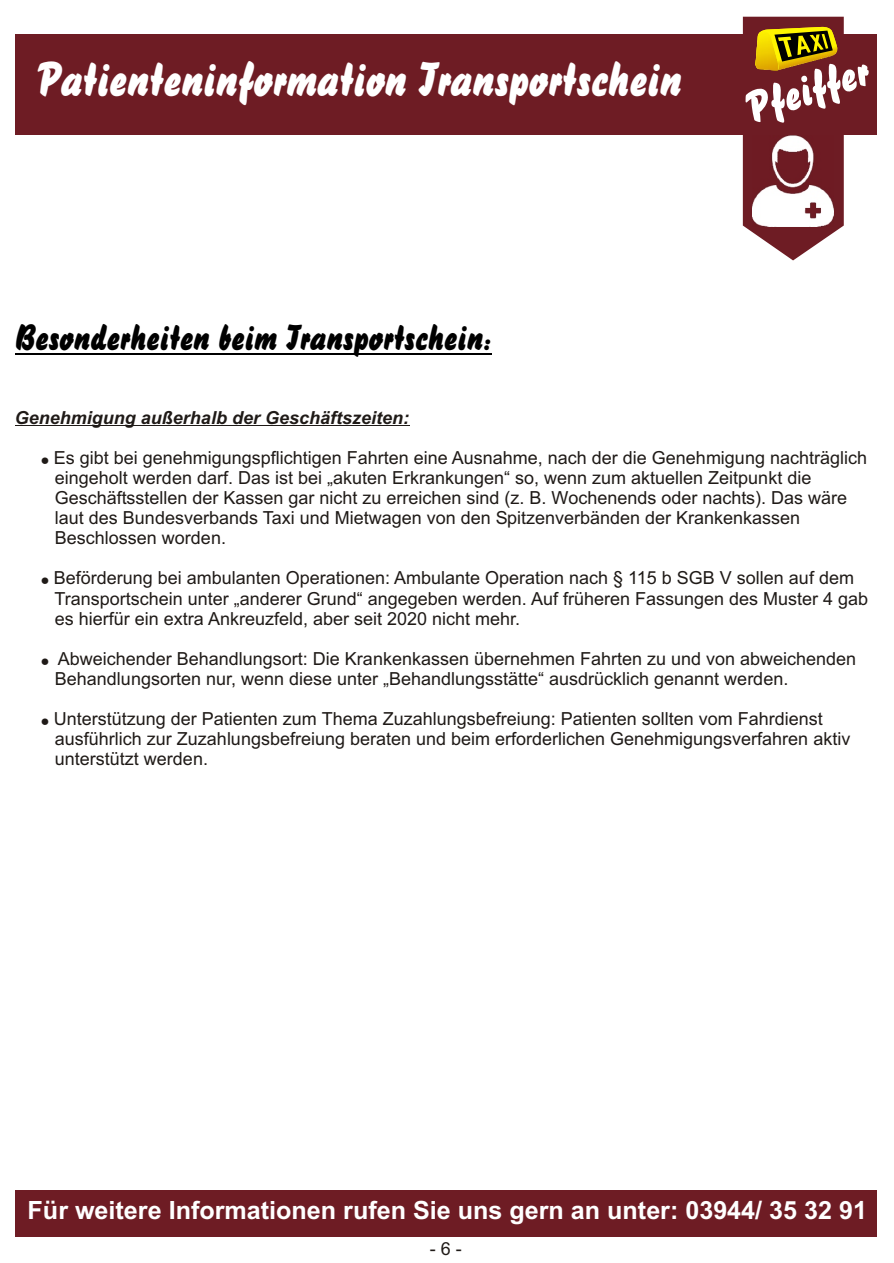
<style>
.page{position:relative;width:894px;height:1263px;background:#fff}
.page>*{position:absolute;margin:0;border:0;box-sizing:border-box;transform-origin:0 0}
.t1{font:700 48.15px "Brush Stroke 26";color:#fff}
.t2{font:700 44.25px "Brush Stroke 26";color:#fff}
.t3{font:700 36px "Brush Stroke 26";color:#000}
.t4{font:700 25.2px "Arial";color:#fff}
.t5{font:18px/20.1px "Arial";color:#1f1a17}
.t6{font:italic 700 18px "Arial";color:#1f1a17}
</style>
<div class="page">
<hr style="left:15px;top:425px;width:394px;height:1px;background:#1f1a17">
<div style="left:15px;top:34px;width:861px;height:101px;background:#6e1c24"></div>
<svg style="left:743px;top:17px;width:101px;height:243px"></svg>
<div style="left:15px;top:1190px;width:861px;height:46px;background:#6e1c24"></div>
<hr style="left:15px;top:353px;width:477px;height:2px;background:#000">
<img style="left:752px;top:136px;width:81px;height:90px">
<h1 class="t1" style="left:36px;top:49px;width:648px">Patienteninformation Transportschein</h1>
<h2 class="t2" style="left:738px;top:84px;width:129px;rotate:-19deg">Pfeiffer</h2>
<h3 class="t3" style="left:15px;top:315px;width:479px">Besonderheiten beim Transportschein:</h3>
<p class="t6" style="left:15px;top:411px;width:396px">Genehmigung außerhalb der Geschäftszeiten:</p>
<p class="t5" style="left:54px;top:449px;width:815px">Es gibt bei genehmigungspflichtigen Fahrten eine Ausnahme, nach der die Genehmigung nachträglich eingeholt werden darf. Das ist bei „akuten Erkrankungen“ so, wenn zum aktuellen Zeitpunkt die Geschäftsstellen der Kassen gar nicht zu erreichen sind (z. B. Wochenends oder nachts). Das wäre laut des Bundesverbands Taxi und Mietwagen von den Spitzenverbänden der Krankenkassen Beschlossen worden.</p>
<p class="t5" style="left:54px;top:570px;width:816px">Beförderung bei ambulanten Operationen: Ambulante Operation nach § 115 b SGB V sollen auf dem<br>Transportschein unter „anderer Grund“ angegeben werden. Auf früheren Fassungen des Muster 4 gab es hierfür ein extra Ankreuzfeld, aber seit 2020 nicht mehr.</p>
<p class="t5" style="left:55px;top:650px;width:803px">Abweichender Behandlungsort: Die Krankenkassen übernehmen Fahrten zu und von abweichenden<br>Behandlungsorten nur, wenn diese unter „Behandlungsstätte“ ausdrücklich genannt werden.</p>
<p class="t5" style="left:54px;top:711px;width:798px">Unterstützung der Patienten zum Thema Zuzahlungsbefreiung: Patienten sollten vom Fahrdienst ausführlich zur Zuzahlungsbefreiung beraten und beim erforderlichen Genehmigungsverfahren aktiv unterstützt werden.</p>
<h3 class="t4" style="left:28px;top:1200px;width:841px">Für weitere Informationen rufen Sie uns gern an unter: 03944/ 35 32 91</h3>
<p class="t5" style="left:430px;top:1240px;width:34px">- 6 -</p>
</div>
